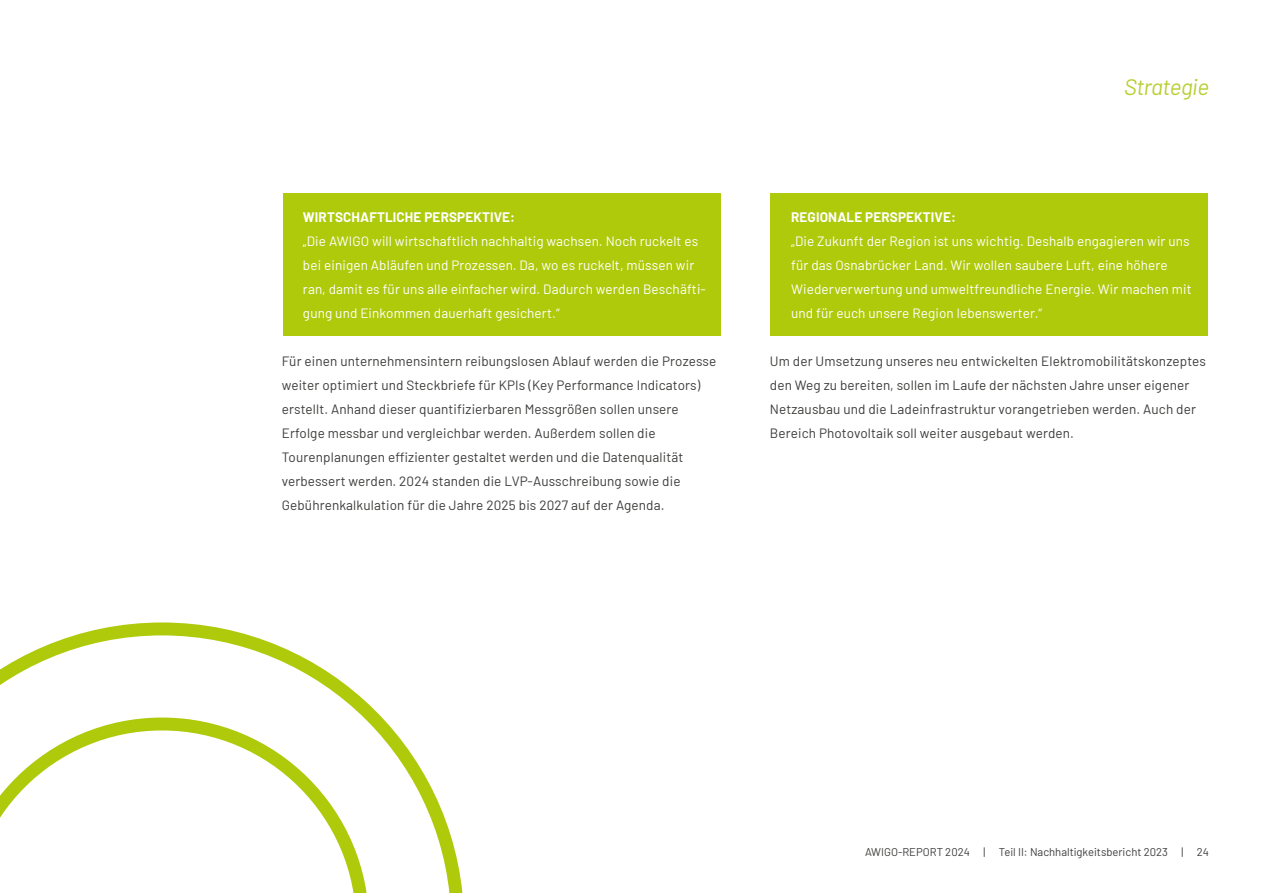
<style>
.page{position:relative;width:1263px;height:893px;background:#fff}
.page>*{position:absolute;margin:0;border:0;box-sizing:border-box;transform-origin:0 0}
.t1{font:italic 22.5px "Barlow";letter-spacing:-.02em;color:#b9cf35}
.t2{font:13.5px/24px "Barlow";letter-spacing:.01em;color:#3c3c3b}
.t3{font:13.5px/24px "Barlow";letter-spacing:.01em;color:#fff}
.t4{font:700 13.5px "Barlow";letter-spacing:.01em;color:#fff}
.t5{font:11.25px "Barlow";color:#3c3c3b}
</style>
<div class="page">
<svg style="left:0;top:622px;width:463px;height:271px"></svg>
<svg style="left:0;top:717px;width:369px;height:176px"></svg>
<div style="left:283px;top:194px;width:438px;height:142px;background:#afca0b"></div>
<div style="left:770px;top:194px;width:437px;height:142px;background:#afca0b"></div>
<p class="t4" style="left:303px;top:207px;width:214px">WIRTSCHAFTLICHE PERSPEKTIVE:</p>
<p class="t3" style="left:303px;top:228px;width:404px">„Die AWIGO will wirtschaftlich nachhaltig wachsen. Noch ruckelt es bei einigen Abläufen und Prozessen. Da, wo es ruckelt, müssen wir ran, damit es für uns alle einfacher wird. Dadurch werden Beschäfti&shy;gung und Einkommen dauerhaft gesichert.“</p>
<p class="t2" style="left:282px;top:348px;width:436px">Für einen unternehmensintern reibungslosen Ablauf werden die Prozesse weiter optimiert und Steckbriefe für KPIs (Key Performance Indicators) erstellt. Anhand dieser quantifizierbaren Messgrößen sollen unsere Erfolge messbar und vergleichbar werden. Außerdem sollen die Tourenplanungen effizienter gestaltet werden und die Datenqualität verbessert werden. 2024 standen die LVP-Ausschreibung sowie die Gebührenkalkulation für die Jahre 2025 bis 2027 auf der Agenda.</p>
<h1 class="t1" style="left:1124px;top:71px;width:86px">Strategie</h1>
<p class="t4" style="left:791px;top:207px;width:166px">REGIONALE PERSPEKTIVE:</p>
<p class="t3" style="left:791px;top:228px;width:402px">„Die Zukunft der Region ist uns wichtig. Deshalb engagieren wir uns für das Osnabrücker Land. Wir wollen saubere Luft, eine höhere Wiederverwertung und umweltfreundliche Energie. Wir machen mit und für euch unsere Region lebenswerter.“</p>
<p class="t2" style="left:770px;top:348px;width:438px">Um der Umsetzung unseres neu entwickelten Elektromobilitätskonzeptes den Weg zu bereiten, sollen im Laufe der nächsten Jahre unser eigener Netzausbau und die Ladeinfrastruktur vorangetrieben werden. Auch der Bereich Photovoltaik soll weiter ausgebaut werden.</p>
<p class="t5" style="left:865px;top:844px;width:345px">AWIGO-REPORT 2024 | Teil II: Nachhaltigkeitsbericht 2023 | 24</p>
</div>
